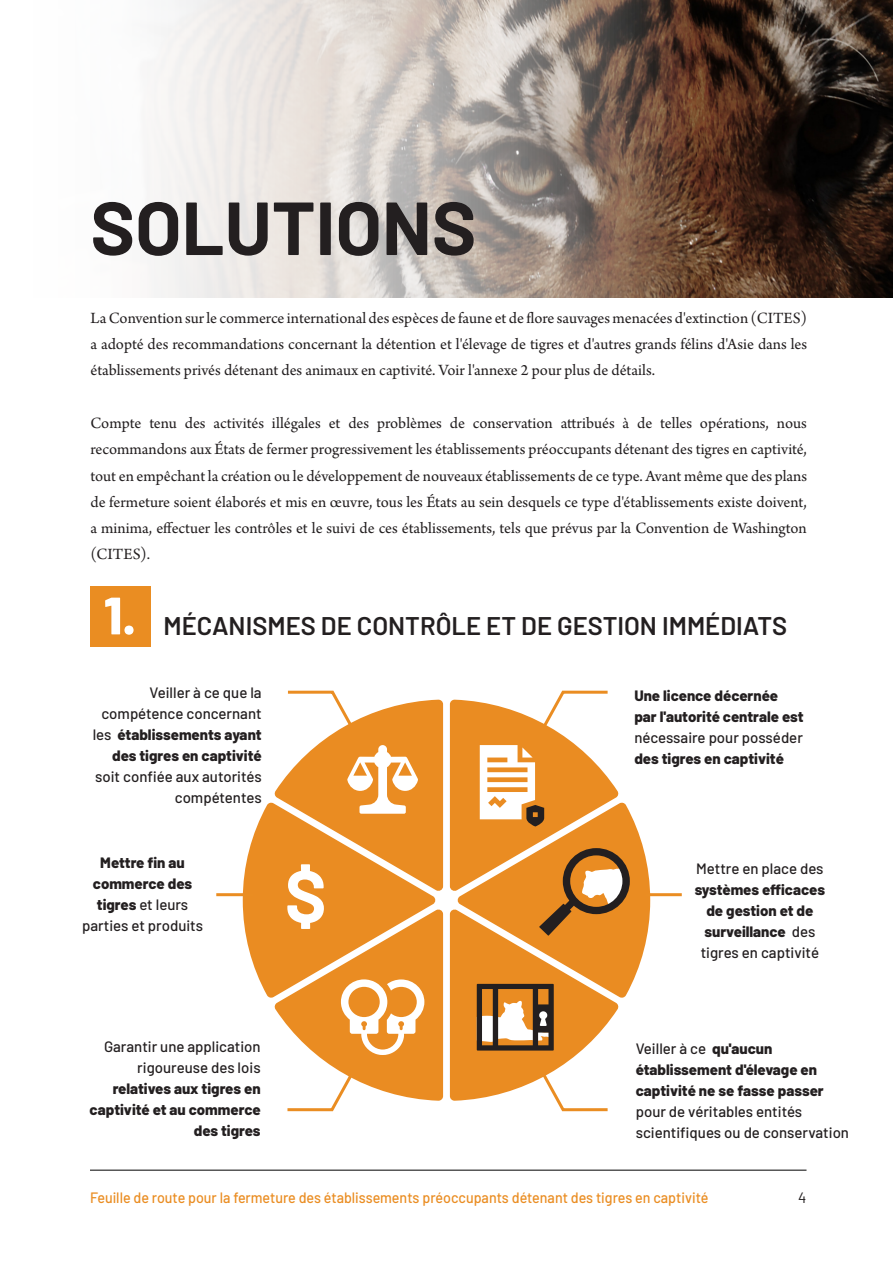
<style>
.page{position:relative;width:893px;height:1263px;background:#fff}
.page>*{position:absolute;margin:0;border:0;box-sizing:border-box;transform-origin:0 0}
.t1{font:700 75px "Barlow";color:#231f20}
.t2{font:700 73.5px "Barlow";color:#fff}
.t3{font:800 52.5px "Barlow";color:#fff}
.t4{font:600 25.5px "Barlow";color:#231f20}
.t5{font:16.5px/26.2px "Arno Pro";color:#231f20;text-align:justify}
.t6{font:800 15px/21px "Barlow";color:#231f20;text-align:center}
.t7{font:500 15px/21px "Barlow";color:#231f20;text-align:right}
.t8{font:500 15px "Barlow";color:#ea8d22;scale:.95 1}
.t9{font:15px "Barlow";color:#231f20}
.s1{font-weight:800}
.s2{font-weight:500}
</style>
<div class="page">
<hr style="left:90px;top:1170px;width:716px;height:1px;background:#000">
<img style="left:154px;top:0;width:739px;height:298px">
<div style="left:90px;top:586px;width:60px;height:60px;background:#ea8d22"></div>
<hr style="left:216px;top:893px;width:37px;height:3px;background:#ea8d22">
<hr style="left:645px;top:893px;width:37px;height:3px;background:#ea8d22">
<svg style="left:243px;top:690px;width:407px;height:422px"></svg>
<p class="t1" style="left:90px;top:173px;width:387px">SOLUTIONS</p>
<p class="t5" style="left:90px;top:306px;width:718px">La Convention sur le commerce international des espèces de faune et de flore sauvages menacées d'extinction (CITES) a adopté des recommandations concernant la détention et l'élevage de tigres et d'autres grands félins d'Asie dans les établissements privés détenant des animaux en captivité. Voir l'annexe 2 pour plus de détails.</p>
<p class="t5" style="left:90px;top:411px;width:718px">Compte tenu des activités illégales et des problèmes de conservation attribués à de telles opérations, nous recommandons aux États de fermer progressivement les établissements préoccupants détenant des tigres en captivité, tout en empêchant la création ou le développement de nouveaux établissements de ce type. Avant même que des plans de fermeture soient élaborés et mis en œuvre, tous les États au sein desquels ce type d'établissements existe doivent, a minima, effectuer les contrôles et le suivi de ces établissements, tels que prévus par la Convention de Washington (CITES).</p>
<p class="t3" style="left:104px;top:576px;width:34px">1.</p>
<p class="t4" style="left:164px;top:607px;width:625px">MÉCANISMES DE CONTRÔLE ET DE GESTION IMMÉDIATS</p>
<p class="t7" style="left:93px;top:681px;width:170px">Veiller à ce que la compétence concernant les <span class="s1">établissements ayant des tigres en captivité </span>soit confiée aux autorités compétentes</p>
<p class="t6" style="left:82px;top:851px;width:123px">Mettre fin au commerce des tigres <span class="s2">et leurs parties et produits</span></p>
<p class="t2" style="left:285px;top:842px;width:44px">$</p>
<p class="t6" style="left:90px;top:1035px;width:173px;text-align:right"><span class="s2">Garantir une application rigoureuse des lois </span>relatives aux tigres en captivité et au commerce des tigres</p>
<p class="t6" style="left:634px;top:684px;width:171px;text-align:left">Une licence décernée par l'autorité centrale est <span class="s2">nécessaire pour posséder </span>des tigres en captivité</p>
<p class="t6" style="left:695px;top:857px;width:132px"><span class="s2">Mettre en place des </span>systèmes efficaces de gestion et de surveillance <span class="s2">des tigres en captivité</span></p>
<p class="t7" style="left:636px;top:1036px;width:215px;text-align:left">Veiller à ce <span class="s1">qu'aucun établissement d'élevage en captivité ne se fasse passer </span>pour de véritables entités scientifiques ou de conservation</p>
<p class="t8" style="left:90px;top:1187px;width:652px">Feuille de route pour la fermeture des établissements préoccupants détenant des tigres en captivité</p>
<p class="t9" style="left:798px;top:1187px;width:10px">4</p>
</div>
